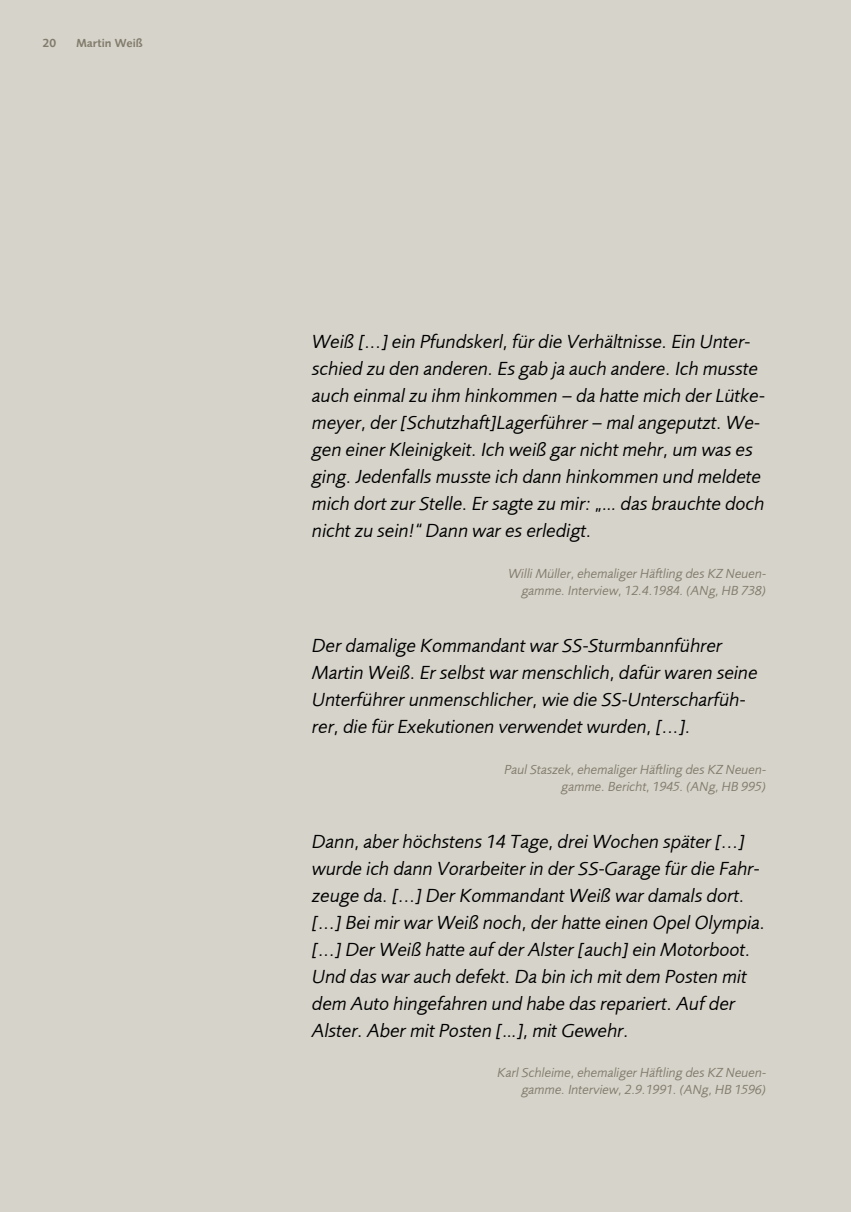
<style>
.page{position:relative;width:851px;height:1212px;background:#fff}
.page>*{position:absolute;margin:0;border:0;box-sizing:border-box;transform-origin:0 0}
.t1{font:italic 19.5px/27px "Foundry Sans";color:#000}
.t2{font:italic 13.5px/16.8px "Foundry Sans";color:#827c6c;text-align:right}
.t3{font:12px "Foundry Sans Demi";color:#827c6c}
</style>
<div class="page">
<div style="left:0;top:0;width:850px;height:1212px;background:#d6d3ca"></div>
<p class="t3" style="left:43px;top:36px;width:15px">20</p>
<p class="t3" style="left:77px;top:36px;width:68px">Martin Weiß</p>
<p class="t1" style="left:312px;top:328px;width:454px">Weiß [...] ein Pfundskerl, für die Verhältnisse. Ein Unter&shy;schied zu den anderen. Es gab ja auch andere. Ich musste auch einmal zu ihm hinkommen – da hatte mich der Lütke&shy;meyer, der [Schutzhaft]Lagerführer – mal angeputzt. We&shy;gen einer Kleinigkeit. Ich weiß gar nicht mehr, um was es ging. Jedenfalls musste ich dann hinkommen und meldete mich dort zur Stelle. Er sagte zu mir: „… das brauchte doch nicht zu sein!“ Dann war es erledigt.</p>
<p class="t2" style="left:508px;top:565px;width:259px">Willi Müller, ehemaliger Häftling des KZ Neuen&shy;gamme. Interview, 12.4.1984. (ANg, HB 738)</p>
<p class="t1" style="left:312px;top:632px;width:447px">Der damalige Kommandant war SS-Sturmbannführer Martin Weiß. Er selbst war menschlich, dafür waren seine Unterführer unmenschlicher, wie die SS-Unterscharfüh&shy;rer, die für Exekutionen verwendet wurden, [...].</p>
<p class="t2" style="left:504px;top:761px;width:263px">Paul Staszek, ehemaliger Häftling des KZ Neuen&shy;gamme. Bericht, 1945. (ANg, HB 995)</p>
<p class="t1" style="left:312px;top:827px;width:455px">Dann, aber höchstens 14 Tage, drei Wochen später [...] wurde ich dann Vorarbeiter in der SS-Garage für die Fahr&shy;zeuge da. [...] Der Kommandant Weiß war damals dort. [...] Bei mir war Weiß noch, der hatte einen Opel Olympia. [...] Der Weiß hatte auf der Alster [auch] ein Motorboot.<br>Und das war auch defekt. Da bin ich mit dem Posten mit dem Auto hingefahren und habe das repariert. Auf der Alster. Aber mit Posten […], mit Gewehr.</p>
<p class="t2" style="left:497px;top:1064px;width:270px">Karl Schleime, ehemaliger Häftling des KZ Neuen&shy;gamme. Interview, 2.9.1991. (ANg, HB 1596)</p>
</div>
